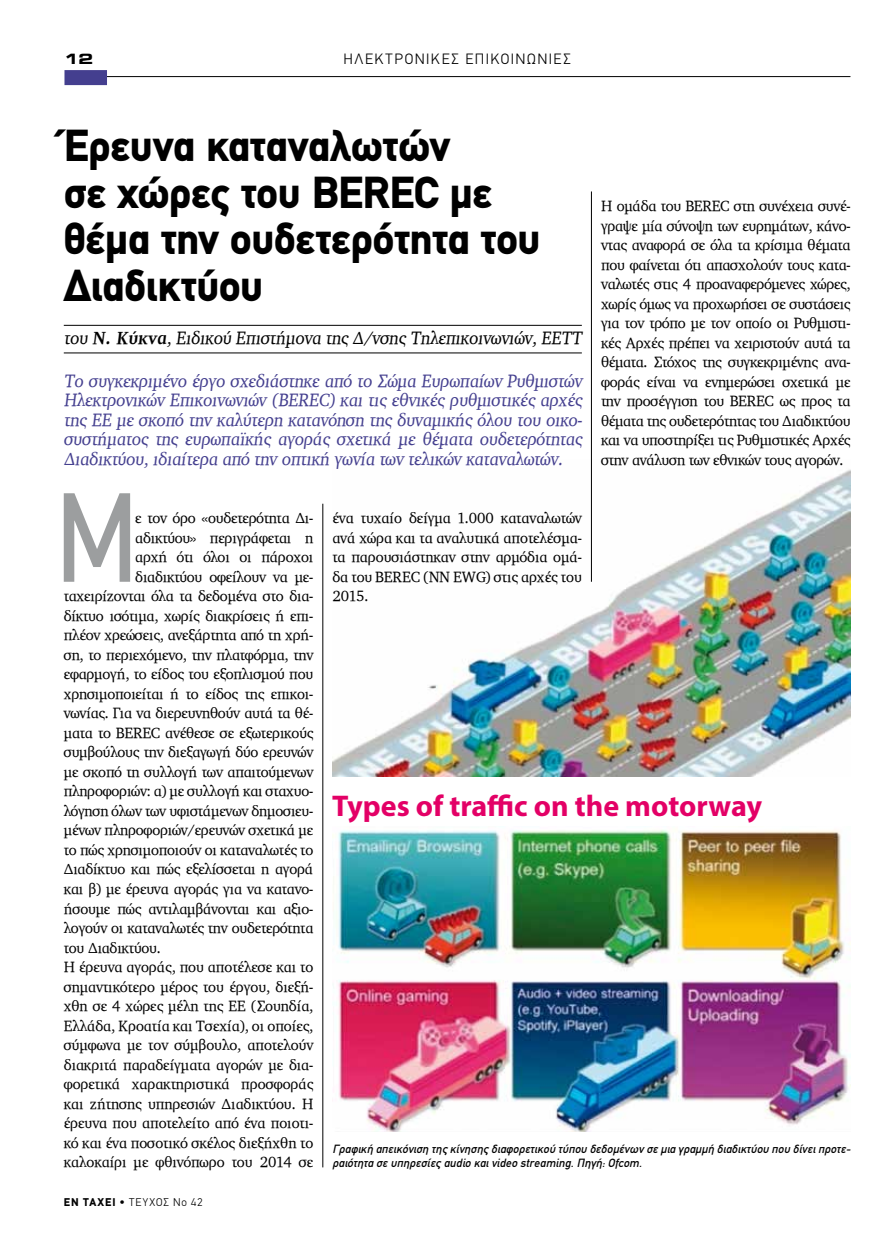
<style>
.page{position:relative;width:893px;height:1234px;background:#fff}
.page>*{position:absolute;margin:0;border:0;box-sizing:border-box;transform-origin:0 0}
.t1{font:127.05px "PF Din Text Condensed";color:#9c9e9f}
.t2{font:900 45px/46.5px "PF Din Text";letter-spacing:-.015em;color:#000}
.t3{font:700 30px "Myriad Pro";color:#e30066}
.t4{font:18px/19.5px "PF Diplomat";color:#443f8f;text-align:justify;scale:.95 1}
.t5{font:18px "PF Diplomat";color:#000;scale:.95 1}
.t6{font:15px/19.5px "PF Diplomat";letter-spacing:-.01em;color:#000;text-align:justify}
.t7{font:300 15px "PF Din Text";color:#000}
.t8{font:700 15px "PF Euroset";color:#000}
.t9{font:italic 500 12px/14.4px "PF Din Text";letter-spacing:.01em;color:#000}
.t10{font:300 11.25px "PF Din Text";letter-spacing:.095em;color:#000}
.s1{font-weight:700}
.s2{font-weight:900}
.s3{font-weight:400}
</style>
<div class="page">
<img style="left:332px;top:459px;width:518px;height:317px">
<img style="left:332px;top:830px;width:518px;height:301px">
<hr style="left:64px;top:325px;width:518px;height:1px;background:#000">
<hr style="left:64px;top:352px;width:518px;height:1px;background:#000">
<hr style="left:591px;top:191px;width:1px;height:390px;background:#000">
<hr style="left:323px;top:503px;width:1px;height:664px;background:#000">
<hr style="left:72px;top:76px;width:778px;height:1px;background:#000">
<div style="left:64px;top:70px;width:43px;height:15px;background:#443f8f"></div>
<p class="t8" style="left:64px;top:49px;width:31px">12</p>
<p class="t7" style="left:343px;top:50px;width:22px">Ηλεκτρονικ</p>
<p class="t7" style="left:442px;top:50px;width:34px">Ες επικοινων</p>
<p class="t7" style="left:549px;top:50px;width:14px">Ιες</p>
<h2 class="t2" style="left:64px;top:122px;width:479px">Έρευνα καταναλωτών<br>σε χώρες του BEREC με θέμα την ουδετερότητα του<br>Διαδικτύου</h2>
<p class="t6" style="left:601px;top:196px;width:251px">Η ομάδα του BEREC στη συνέχεια συνέ&shy;γραψε μία σύνοψη των ευρημάτων, κάνο&shy;ντας αναφορά σε όλα τα κρίσιμα θέματα που φαίνεται ότι απασχολούν τους κατα&shy;ναλωτές στις 4 προαναφερόμενες χώρες, χωρίς όμως να προχωρήσει σε συστάσεις για τον τρόπο με τον οποίο οι Ρυθμιστι&shy;κές Αρχές πρέπει να χειριστούν αυτά τα θέματα. Στόχος της συγκεκριμένης ανα&shy;φοράς είναι να ενημερώσει σχετικά με την προσέγγιση του BEREC ως προς τα θέματα της ουδετερότητας του Διαδικτύου και να υποστηρίξει τις Ρυθμιστικές Αρχές στην ανάλυση των εθνικών τους αγορών.</p>
<p class="t5" style="left:64px;top:327px;width:550px">του <span class="s1">N. Κύκνα</span>, Ειδικού Επιστήμονα της Δ/νσης Τηλεπικοινωνιών, ΕΕΤΤ</p>
<p class="t4" style="left:64px;top:370px;width:550px">Το συγκεκριμένο έργο σχεδιάστηκε από το Σώμα Ευρωπαίων Ρυθμιστών Ηλεκτρονικών Επικοινωνιών (BEREC) και τις εθνικές ρυθμιστικές αρχές της ΕΕ με σκοπό την καλύτερη κατανόηση της δυναμικής όλου του οικο&shy;συστήματος της ευρωπαϊκής αγοράς σχετικά με θέματα ουδετερότητας Διαδικτύου, ιδιαίτερα από την οπτική γωνία των τελικών καταναλωτών.</p>
<h1 class="t1" style="left:55px;top:464px;width:84px">M</h1>
<p class="t6" style="left:332px;top:508px;width:251px">ένα τυχαίο δείγμα 1.000 καταναλωτών ανά χώρα και τα αναλυτικά αποτελέσμα&shy;τα παρουσιάστηκαν στην αρμόδια ομά&shy;δα του BEREC (NN EWG) στις αρχές του 2015.</p>
<p class="t6" style="left:135px;top:508px;width:179px">ε τον όρο «ουδετερότητα Δι-</p>
<p class="t6" style="left:135px;top:527px;width:179px">αδικτύου» περιγράφεται η</p>
<p class="t6" style="left:135px;top:547px;width:179px">αρχή ότι όλοι οι πάροχοι</p>
<p class="t6" style="left:135px;top:566px;width:179px">διαδικτύου οφείλουν να με-</p>
<p class="t6" style="left:64px;top:586px;width:251px">ταχειρίζονται όλα τα δεδομένα στο δια-</p>
<p class="t6" style="left:64px;top:605px;width:251px">δίκτυο ισότιμα, χωρίς διακρίσεις ή επι-</p>
<p class="t6" style="left:64px;top:625px;width:251px">πλέον χρεώσεις, ανεξάρτητα από τη χρή-</p>
<p class="t6" style="left:64px;top:644px;width:251px">ση, το περιεχόμενο, την πλατφόρμα, την</p>
<p class="t6" style="left:64px;top:664px;width:251px">εφαρμογή, το είδος του εξοπλισμού που</p>
<p class="t6" style="left:64px;top:683px;width:251px">χρησιμοποιείται ή το είδος της επικοι-</p>
<p class="t6" style="left:64px;top:703px;width:251px">νωνίας. Για να διερευνηθούν αυτά τα θέ-</p>
<p class="t6" style="left:64px;top:722px;width:251px">ματα το BEREC ανέθεσε σε εξωτερικούς</p>
<p class="t6" style="left:64px;top:742px;width:251px">συμβούλους την διεξαγωγή δύο ερευνών</p>
<p class="t6" style="left:64px;top:761px;width:251px">με σκοπό τη συλλογή των απαιτούμενων</p>
<p class="t6" style="left:64px;top:781px;width:251px">πληροφοριών: α) με συλλογή και σταχυο-</p>
<p class="t6" style="left:64px;top:800px;width:251px">λόγηση όλων των υφιστάμενων δημοσιευ-</p>
<p class="t6" style="left:64px;top:820px;width:251px">μένων πληροφοριών/ερευνών σχετικά με</p>
<p class="t6" style="left:64px;top:839px;width:251px">το πώς χρησιμοποιούν οι καταναλωτές το</p>
<p class="t6" style="left:64px;top:859px;width:251px">Διαδίκτυο και πώς εξελίσσεται η αγορά</p>
<p class="t6" style="left:64px;top:878px;width:251px">και β) με έρευνα αγοράς για να κατανο-</p>
<p class="t6" style="left:64px;top:898px;width:251px">ήσουμε πώς αντιλαμβάνονται και αξιο-</p>
<p class="t6" style="left:64px;top:917px;width:251px">λογούν οι καταναλωτές την ουδετερότητα</p>
<p class="t6" style="left:64px;top:937px;width:98px">του Διαδικτύου.</p>
<p class="t6" style="left:64px;top:956px;width:251px">Η έρευνα αγοράς, που αποτέλεσε και το</p>
<p class="t6" style="left:64px;top:976px;width:251px">σημαντικότερο μέρος του έργου, διεξή-</p>
<p class="t6" style="left:64px;top:995px;width:251px">χθη σε 4 χώρες μέλη της ΕΕ (Σουηδία,</p>
<p class="t6" style="left:64px;top:1015px;width:251px">Ελλάδα, Κροατία και Τσεχία), οι οποίες,</p>
<p class="t6" style="left:64px;top:1034px;width:251px">σύμφωνα με τον σύμβουλο, αποτελούν</p>
<p class="t6" style="left:64px;top:1054px;width:251px">διακριτά παραδείγματα αγορών με δια-</p>
<p class="t6" style="left:64px;top:1073px;width:251px">φορετικά χαρακτηριστικά προσφοράς</p>
<p class="t6" style="left:64px;top:1093px;width:251px">και ζήτησης υπηρεσιών Διαδικτύου. Η</p>
<p class="t6" style="left:64px;top:1112px;width:251px">έρευνα που αποτελείτο από ένα ποιοτι-</p>
<p class="t6" style="left:64px;top:1132px;width:251px">κό και ένα ποσοτικό σκέλος διεξήχθη το</p>
<p class="t6" style="left:64px;top:1151px;width:251px">καλοκαίρι με φθινόπωρο του 2014 σε</p>
<h3 class="t3" style="left:332px;top:786px;width:431px">Types of traffic on the motorway</h3>
<p class="t9" style="left:332px;top:1141px;width:520px">Γραφική απεικόνιση της κίνησης διαφορετικού τύπου δεδομένων σε μια γραμμή διαδικτύου που δίνει προτε&shy;ραιότητα σε υπηρεσίες audio και video streaming. Πηγή: Ofcom.</p>
<p class="t10" style="left:64px;top:1195px;width:140px"><span class="s2">ΕΝ ΤΑΧΕΙ</span> <span class="s3">•</span> ΤΕΥΧΟΣ νο 42</p>
</div>
